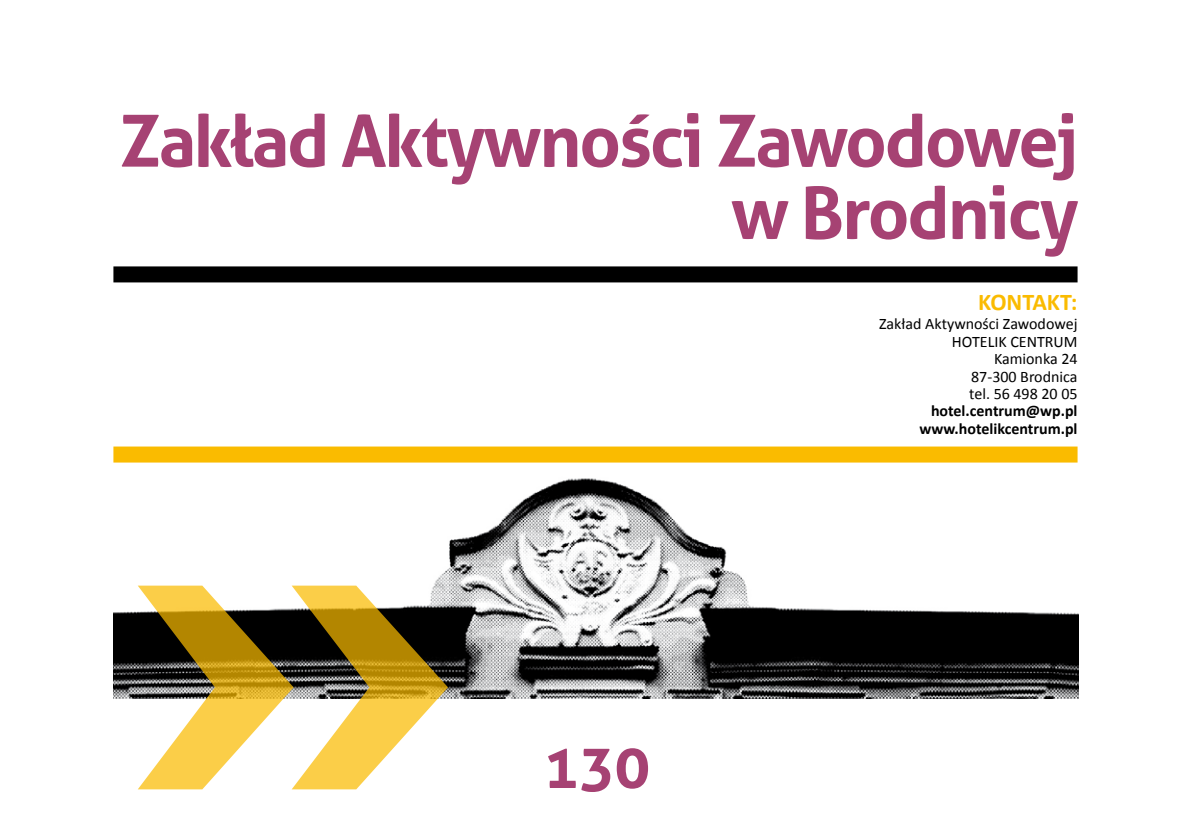
<style>
.page{position:relative;width:1191px;height:840px;background:#fff}
.page>*{position:absolute;margin:0;border:0;box-sizing:border-box;transform-origin:0 0}
.t1{font:700 72px/72px "Aller";letter-spacing:-.03em;color:#a64273;text-align:right}
.t2{font:700 60px "Aller";color:#a64273}
.t3{font:700 24px "Calibri";color:#fabb00}
.t4{font:16px/17.4px "Calibri";color:#000;text-align:right}
.t5{font:700 16px/17.4px "Calibri";color:#000;text-align:right}
</style>
<div class="page">
<img style="left:113px;top:478px;width:965px;height:219px">
<div style="left:113px;top:446px;width:964px;height:16px;background:#fabb00"></div>
<div style="left:113px;top:266px;width:964px;height:16px;background:#000"></div>
<svg style="left:138px;top:585px;width:310px;height:204px"></svg>
<h1 class="t1" style="left:119px;top:104px;width:961px">Zakład Aktywności Zawodowej w Brodnicy</h1>
<h2 class="t2" style="left:543px;top:729px;width:109px">130</h2>
<h3 class="t3" style="left:978px;top:286px;width:101px">KONTAKT:</h3>
<p class="t4" style="left:879px;top:315px;width:200px">Zakład Aktywności Zawodowej<br>HOTELIK CENTRUM<br>Kamionka 24<br>87-300 Brodnica<br>tel. 56 498 20 05</p>
<p class="t5" style="left:919px;top:402px;width:159px">hotel.centrum@wp.pl www.hotelikcentrum.pl</p>
</div>
